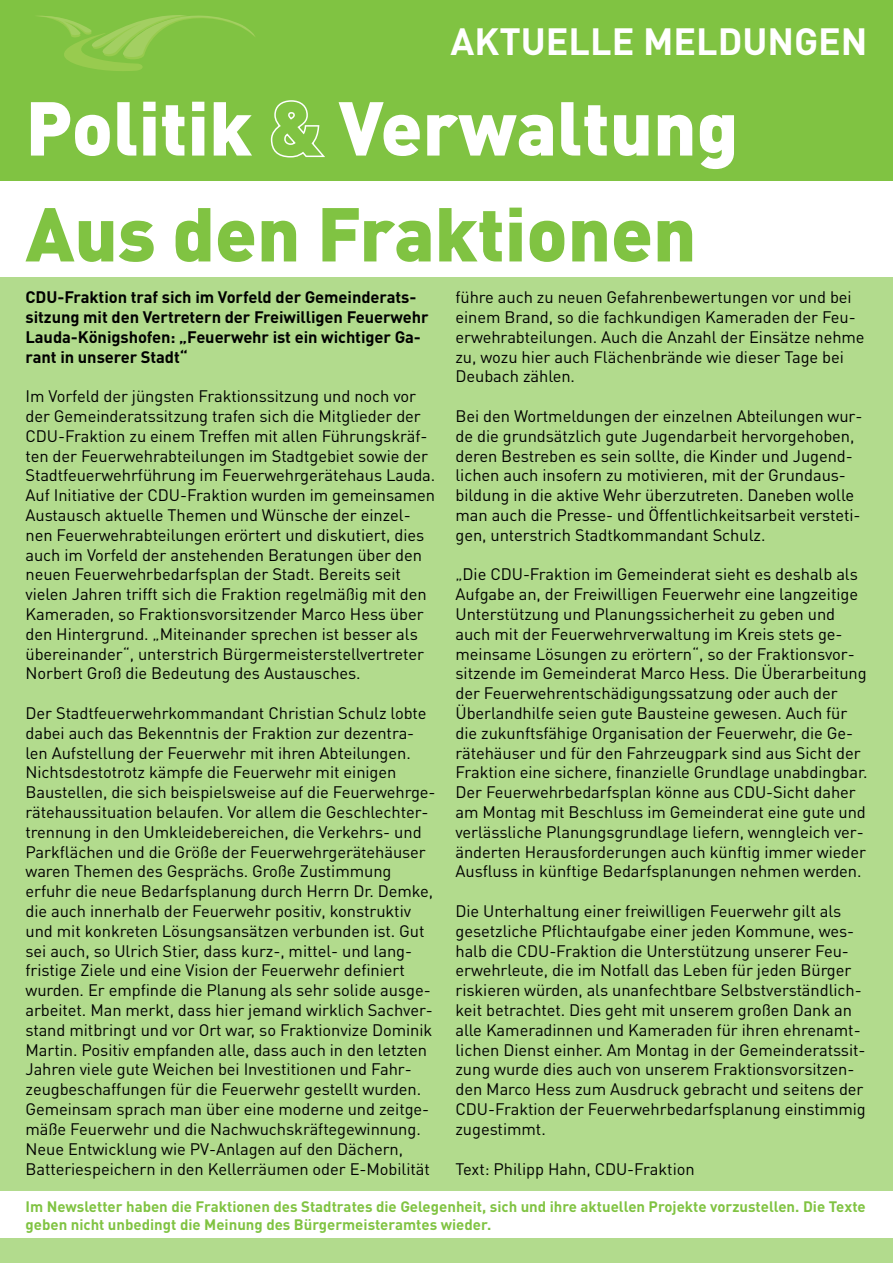
<style>
.page{position:relative;width:893px;height:1263px;background:#fff}
.page>*{position:absolute;margin:0;border:0;box-sizing:border-box;transform-origin:0 0}
.t1{font:900 75px "DIN Pro";color:#fff}
.t2{font:900 75px "DIN Pro";color:#80c342}
.t3{font:700 37.5px "DIN Pro";color:#fff}
.t4{font:16.5px/19.8px "DIN Pro";letter-spacing:-.005em;color:#000}
.t5{font:700 16.5px/19.8px "DIN Pro";letter-spacing:-.005em;color:#000}
.t6{font:700 15px/18px "DIN Pro";color:#80c342}
.s1{color:#80c342}
</style>
<div class="page">
<div style="left:0;top:278px;width:893px;height:985px;background:#b2db8d"></div>
<div style="left:0;top:1191px;width:893px;height:46px;background:#fff"></div>
<div style="left:0;top:0;width:893px;height:180px;background:#80c342"></div>
<svg style="left:270px;top:100px;width:55px;height:58px"></svg>
<svg style="left:38px;top:15px;width:217px;height:56px"></svg>
<h2 class="t3" style="left:451px;top:15px;width:418px">AKTUELLE MELDUNGEN</h2>
<h1 class="t1" style="left:26px;top:77px;width:715px">Politik <span class="s1">&amp;</span> Verwaltung</h1>
<h1 class="t2" style="left:26px;top:183px;width:672px">Aus den Fraktionen</h1>
<p class="t5" style="left:26px;top:287px;width:405px">CDU-Fraktion traf sich im Vorfeld der Gemeinderats&shy;sitzung mit den Vertretern der Freiwilligen Feuerwehr Lauda-Königshofen: „Feuerwehr ist ein wichtiger Ga&shy;rant in unserer Stadt“</p>
<p class="t4" style="left:26px;top:386px;width:411px">Im Vorfeld der jüngsten Fraktionssitzung und noch vor der Gemeinderatssitzung trafen sich die Mitglieder der CDU-Fraktion zu einem Treffen mit allen Führungskräf&shy;ten der Feuerwehrabteilungen im Stadtgebiet sowie der Stadtfeuerwehrführung im Feuerwehrgerätehaus Lauda.<br>Auf Initiative der CDU-Fraktion wurden im gemeinsamen Austausch aktuelle Themen und Wünsche der einzel&shy;nen Feuerwehrabteilungen erörtert und diskutiert, dies auch im Vorfeld der anstehenden Beratungen über den neuen Feuerwehrbedarfsplan der Stadt. Bereits seit vielen Jahren trifft sich die Fraktion regelmäßig mit den Kameraden, so Fraktionsvorsitzender Marco Hess über den Hintergrund. „Miteinander sprechen ist besser als übereinander“, unterstrich Bürgermeisterstellvertreter Norbert Groß die Bedeutung des Austausches.</p>
<p class="t4" style="left:26px;top:702px;width:412px">Der Stadtfeuerwehrkommandant Christian Schulz lobte dabei auch das Bekenntnis der Fraktion zur dezentra&shy;len Aufstellung der Feuerwehr mit ihren Abteilungen.<br>Nichtsdestotrotz kämpfe die Feuerwehr mit einigen Baustellen, die sich beispielsweise auf die Feuerwehrge&shy;rätehaussituation belaufen. Vor allem die Geschlechter&shy;trennung in den Umkleidebereichen, die Verkehrs- und Parkflächen und die Größe der Feuerwehrgerätehäuser waren Themen des Gesprächs. Große Zustimmung erfuhr die neue Bedarfsplanung durch Herrn Dr. Demke, die auch innerhalb der Feuerwehr positiv, konstruktiv und mit konkreten Lösungsansätzen verbunden ist. Gut sei auch, so Ulrich Stier, dass kurz-, mittel- und lang&shy;fristige Ziele und eine Vision der Feuerwehr definiert wurden. Er empfinde die Planung als sehr solide ausge&shy;arbeitet. Man merkt, dass hier jemand wirklich Sachver&shy;stand mitbringt und vor Ort war, so Fraktionvize Dominik Martin. Positiv empfanden alle, dass auch in den letzten Jahren viele gute Weichen bei Investitionen und Fahr&shy;zeugbeschaffungen für die Feuerwehr gestellt wurden.<br>Gemeinsam sprach man über eine moderne und zeitge&shy;mäße Feuerwehr und die Nachwuchskräftegewinnung.<br>Neue Entwicklung wie PV-Anlagen auf den Dächern, Batteriespeichern in den Kellerräumen oder E-Mobilität</p>
<p class="t4" style="left:455px;top:287px;width:411px">führe auch zu neuen Gefahrenbewertungen vor und bei einem Brand, so die fachkundigen Kameraden der Feu&shy;erwehrabteilungen. Auch die Anzahl der Einsätze nehme zu, wozu hier auch Flächenbrände wie dieser Tage bei Deubach zählen.</p>
<p class="t4" style="left:455px;top:405px;width:409px">Bei den Wortmeldungen der einzelnen Abteilungen wur&shy;de die grundsätzlich gute Jugendarbeit hervorgehoben, deren Bestreben es sein sollte, die Kinder und Jugend&shy;lichen auch insofern zu motivieren, mit der Grundaus&shy;bildung in die aktive Wehr überzutreten. Daneben wolle man auch die Presse- und Öffentlichkeitsarbeit versteti&shy;gen, unterstrich Stadtkommandant Schulz.</p>
<p class="t4" style="left:455px;top:564px;width:413px">„Die CDU-Fraktion im Gemeinderat sieht es deshalb als Aufgabe an, der Freiwilligen Feuerwehr eine langzeitige Unterstützung und Planungssicherheit zu geben und auch mit der Feuerwehrverwaltung im Kreis stets ge&shy;meinsame Lösungen zu erörtern“, so der Fraktionsvor&shy;sitzende im Gemeinderat Marco Hess. Die Überarbeitung der Feuerwehrentschädigungssatzung oder auch der Überlandhilfe seien gute Bausteine gewesen. Auch für die zukunftsfähige Organisation der Feuerwehr, die Ge&shy;rätehäuser und für den Fahrzeugpark sind aus Sicht der Fraktion eine sichere, finanzielle Grundlage unabdingbar.<br>Der Feuerwehrbedarfsplan könne aus CDU-Sicht daher am Montag mit Beschluss im Gemeinderat eine gute und verlässliche Planungsgrundlage liefern, wenngleich ver&shy;änderten Herausforderungen auch künftig immer wieder Ausfluss in künftige Bedarfsplanungen nehmen werden.</p>
<p class="t4" style="left:455px;top:900px;width:412px">Die Unterhaltung einer freiwilligen Feuerwehr gilt als gesetzliche Pflichtaufgabe einer jeden Kommune, wes&shy;halb die CDU-Fraktion die Unterstützung unserer Feu&shy;erwehrleute, die im Notfall das Leben für jeden Bürger riskieren würden, als unanfechtbare Selbstverständlich&shy;keit betrachtet. Dies geht mit unserem großen Dank an alle Kameradinnen und Kameraden für ihren ehrenamt&shy;lichen Dienst einher. Am Montag in der Gemeinderatssit&shy;zung wurde dies auch von unserem Fraktionsvorsitzen&shy;den Marco Hess zum Ausdruck gebracht und seitens der CDU-Fraktion der Feuerwehrbedarfsplanung einstimmig zugestimmt.</p>
<p class="t4" style="left:455px;top:1158px;width:241px">Text: Philipp Hahn, CDU-Fraktion</p>
<p class="t6" style="left:26px;top:1197px;width:842px">I m Newsletter haben die Fraktionen des Stadtrates die Gelegenheit, sich und ihre aktuellen Projekte vorzustellen. Die Texte geben nicht unbedingt die Meinung des Bürgermeisteramtes wieder.</p>
</div>
